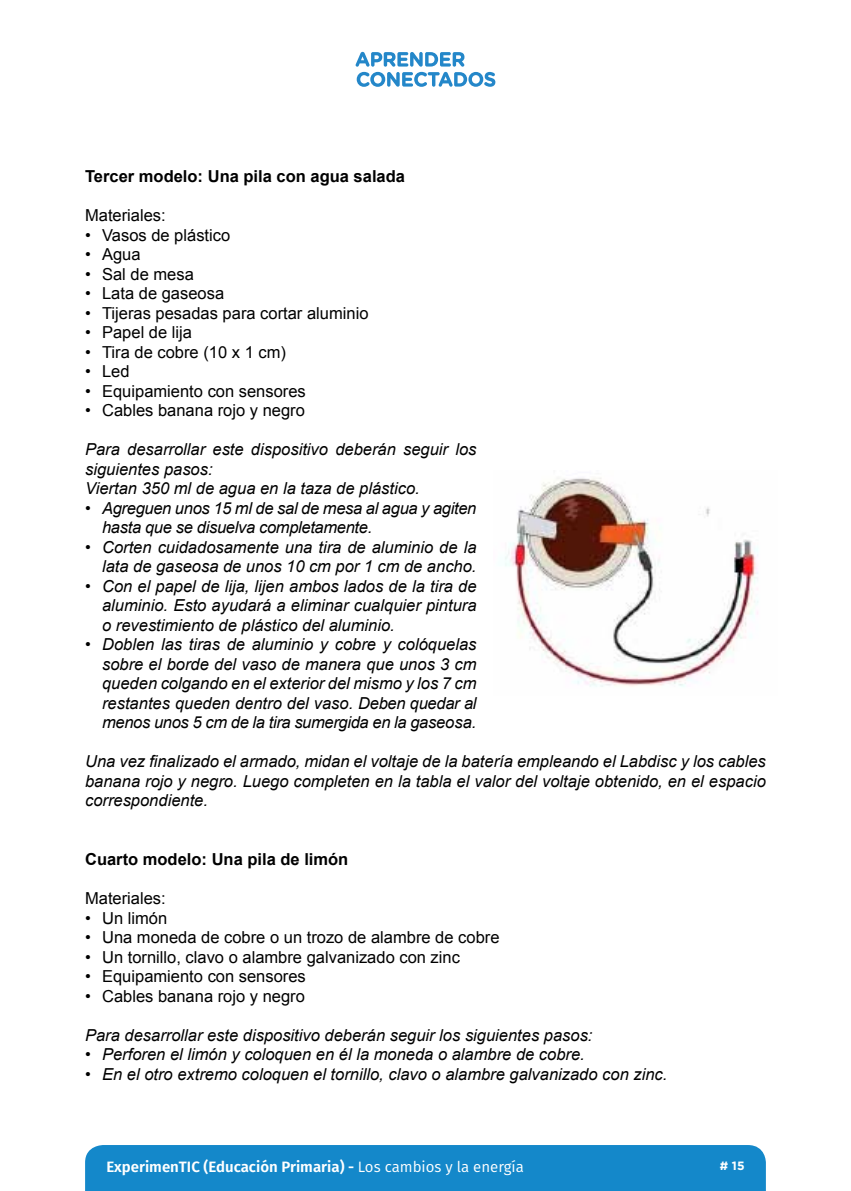
<style>
.page{position:relative;width:851px;height:1191px;background:#fff}
.page>*{position:absolute;margin:0;border:0;box-sizing:border-box;transform-origin:0 0}
.t1{font:italic 16.5px/19.5px "Arial";color:#000;text-align:justify}
.t2{font:16.5px "Arial";color:#000}
.t3{font:italic 16.5px/19.5px "Arial";letter-spacing:-.02em;color:#000}
.t4{font:700 16.5px "Arial";color:#000}
.t5{font:600 15px "Fira Sans";color:#fff}
.t6{font:700 12px "Gotham";color:#fff}
.s1{font-weight:400}
</style>
<div class="page">
<div style="left:85px;top:1145px;width:680px;height:46px;background:#1488ca"></div>
<svg style="left:355px;top:52px;width:140px;height:35px"></svg>
<img style="left:505px;top:478px;width:253px;height:209px">
<p class="t4" style="left:85px;top:165px;width:321px">Tercer modelo: Una pila con agua salada</p>
<p class="t2" style="left:85px;top:204px;width:82px">Materiales:</p>
<p class="t2" style="left:85px;top:224px;width:147px">• Vasos de plástico</p>
<p class="t2" style="left:85px;top:244px;width:57px">• Agua</p>
<p class="t2" style="left:85px;top:263px;width:110px">• Sal de mesa</p>
<p class="t2" style="left:85px;top:283px;width:141px">• Lata de gaseosa</p>
<p class="t2" style="left:85px;top:302px;width:285px">• Tijeras pesadas para cortar aluminio</p>
<p class="t2" style="left:85px;top:322px;width:108px">• Papel de lija</p>
<p class="t2" style="left:85px;top:341px;width:202px">• Tira de cobre (10 x 1 cm)</p>
<p class="t2" style="left:85px;top:361px;width:46px">• Led</p>
<p class="t2" style="left:85px;top:380px;width:222px">• Equipamiento con sensores</p>
<p class="t2" style="left:85px;top:400px;width:221px">• Cables banana rojo y negro</p>
<p class="t1" style="left:85px;top:440px;width:393px;text-align:left">Para desarrollar este dispositivo deberán seguir los siguientes pasos:<br>Viertan 350 ml de agua en la taza de plástico.</p>
<p class="t3" style="left:102px;top:498px;width:376px;text-indent:-17px">• Agreguen unos 15 ml de sal de mesa al agua y agiten hasta que se disuelva completamente.</p>
<p class="t1" style="left:85px;top:537px;width:393px;text-align:right">• Corten cuidadosamente una tira de aluminio de la lata de gaseosa de unos 10 cm por 1 cm de ancho.</p>
<p class="t1" style="left:102px;top:576px;width:376px;text-indent:-17px">• Con el papel de lija, lijen ambos lados de la tira de aluminio. Esto ayudará a eliminar cualquier pintura o revestimiento de plástico del aluminio.</p>
<p class="t1" style="left:102px;top:635px;width:376px;text-indent:-17px">• Doblen las tiras de aluminio y cobre y colóquelas sobre el borde del vaso de manera que unos 3 cm queden colgando en el exterior del mismo y los 7 cm restantes queden dentro del vaso. Deben quedar al menos unos 5 cm de la tira sumergida en la gaseosa.</p>
<p class="t1" style="left:85px;top:752px;width:682px">Una vez finalizado el armado, midan el voltaje de la batería empleando el Labdisc y los cables banana rojo y negro. Luego completen en la tabla el valor del voltaje obtenido, en el espacio correspondiente.</p>
<p class="t4" style="left:85px;top:848px;width:265px">Cuarto modelo: Una pila de limón</p>
<p class="t2" style="left:85px;top:887px;width:82px">Materiales:</p>
<p class="t2" style="left:85px;top:907px;width:84px">• Un limón</p>
<p class="t2" style="left:85px;top:926px;width:416px">• Una moneda de cobre o un trozo de alambre de cobre</p>
<p class="t2" style="left:85px;top:946px;width:376px">• Un tornillo, clavo o alambre galvanizado con zinc</p>
<p class="t2" style="left:85px;top:965px;width:222px">• Equipamiento con sensores</p>
<p class="t2" style="left:85px;top:985px;width:221px">• Cables banana rojo y negro</p>
<p class="t1" style="left:85px;top:1025px;width:509px">Para desarrollar este dispositivo deberán seguir los siguientes pasos:</p>
<p class="t1" style="left:85px;top:1044px;width:501px">• Perforen el limón y coloquen en él la moneda o alambre de cobre.</p>
<p class="t1" style="left:85px;top:1064px;width:583px">• En el otro extremo coloquen el tornillo, clavo o alambre galvanizado con zinc.</p>
<p class="t5" style="left:106px;top:1154px;width:419px">ExperimenTIC (Educación Primaria) - <span class="s1">Los cambios y la energía</span></p>
<p class="t6" style="left:719px;top:1157px;width:26px"># 15</p>
</div>
